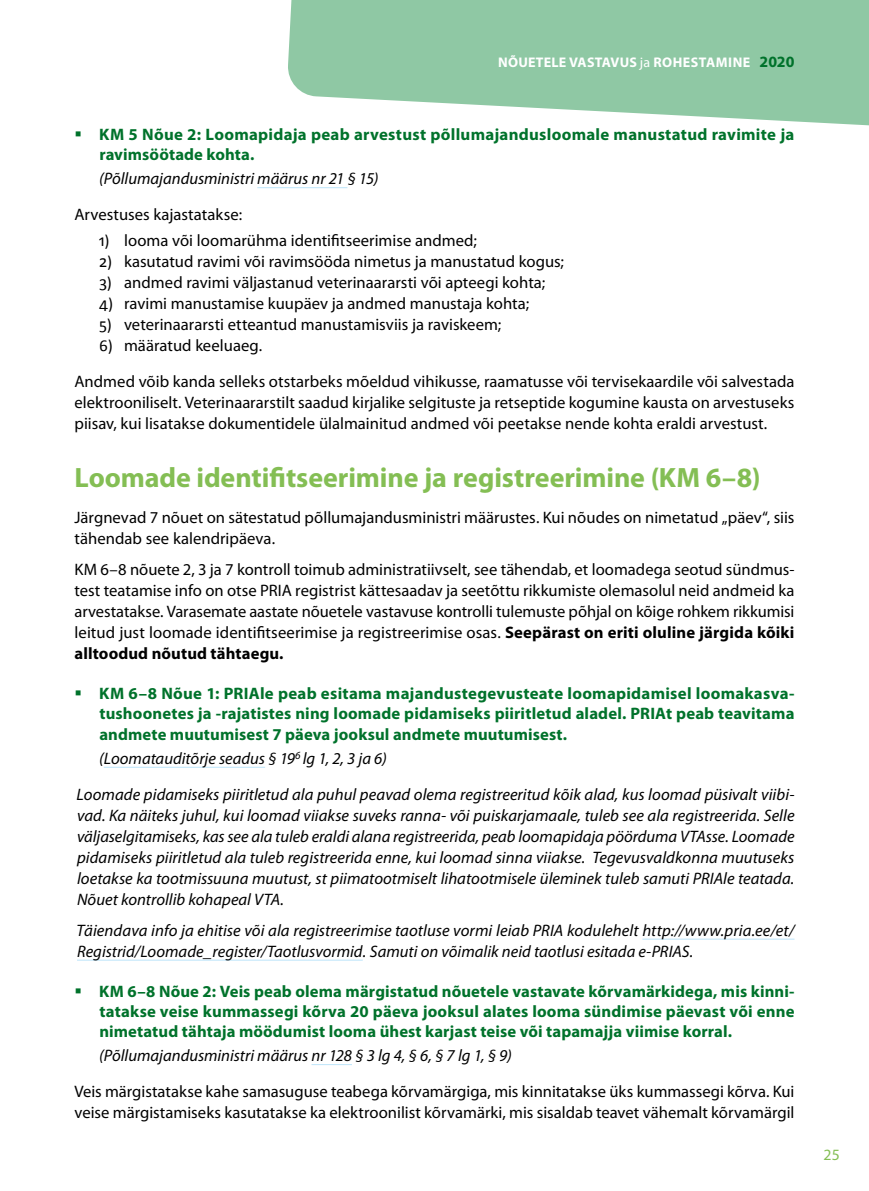
<style>
.page{position:relative;width:869px;height:1191px;background:#fff}
.page>*{position:absolute;margin:0;border:0;box-sizing:border-box;transform-origin:0 0}
.t1{font:700 28px "Myriad Pro";letter-spacing:-.005em;color:#84be54}
.t2{font:16.62px/21px "Myriad Pro";color:#000}
.t3{font:italic 16.62px/21px "Myriad Pro";color:#000}
.t4{font:700 16.62px/20.1px "Myriad Pro";letter-spacing:.01em;color:#00722b;text-align:justify}
.t5{font:15.75px "Myriad Pro";color:#84be54}
.t6{font:700 14px "Myriad Pro";letter-spacing:.015em;color:#fff}
.s1{font-weight:400}
.s2{font-size:15.75px;color:#00722b}
.s3{font-family:"Calibri"}
.s4{font-weight:700}
</style>
<div class="page">
<svg style="left:288px;top:0;width:580px;height:126px;background:#9dcfaf"></svg>
<hr style="left:257px;top:187px;width:90px;height:1px;background:#bce4fa">
<hr style="left:104px;top:767px;width:161px;height:1px;background:#bce4fa">
<hr style="left:642px;top:938px;width:152px;height:1px;background:#bce4fa">
<hr style="left:77px;top:959px;width:285px;height:1px;background:#bce4fa">
<hr style="left:311px;top:1064px;width:41px;height:1px;background:#bce4fa">
<p class="t6" style="left:498px;top:53px;width:297px">NÕUETELE VASTAVUS <span class="s1">ja</span> ROHESTAMINE <span class="s2">2020</span></p>
<p class="t4" style="left:99px;top:124px;width:696px">KM 5 Nõue 2: Loomapidaja peab arvestust põllumajandusloomale manustatud ravimite ja ravimsöötade kohta.</p>
<p class="t3" style="left:99px;top:168px;width:280px">(Põllumajandusministri määrus nr 21 § 15)</p>
<p class="t2" style="left:74px;top:204px;width:169px">Arvestuses kajastatakse:</p>
<p class="t2" style="left:99px;top:230px;width:379px"><span class="s3">1)</span> looma või loomarühma identifitseerimise andmed;</p>
<p class="t2" style="left:99px;top:251px;width:466px"><span class="s3">2)</span> kasutatud ravimi või ravimsööda nimetus ja manustatud kogus;</p>
<p class="t2" style="left:99px;top:272px;width:447px"><span class="s3">3)</span> andmed ravimi väljastanud veterinaararsti või apteegi kohta;</p>
<p class="t2" style="left:99px;top:293px;width:431px"><span class="s3">4)</span> ravimi manustamise kuupäev ja andmed manustaja kohta;</p>
<p class="t2" style="left:99px;top:314px;width:403px"><span class="s3">5)</span> veterinaararsti etteantud manustamisviis ja raviskeem;</p>
<p class="t2" style="left:74px;top:327px;width:721px;line-height:35.9px;text-indent:25px"><span class="s3">6)</span> määratud keeluaeg.<br>Andmed võib kanda selleks otstarbeks mõeldud vihikusse, raamatusse või tervisekaardile või salvestada</p>
<p class="t2" style="left:74px;top:392px;width:721px">elektrooniliselt. Veterinaararstilt saadud kirjalike selgituste ja retseptide kogumine kausta on arvestuseks piisav, kui lisatakse dokumentidele ülalmainitud andmed või peetakse nende kohta eraldi arvestust.</p>
<h1 class="t1" style="left:74px;top:460px;width:687px">Loomade identifitseerimine ja registreerimine (KM 6–8)</h1>
<p class="t2" style="left:74px;top:507px;width:721px">Järgnevad 7 nõuet on sätestatud põllumajandusministri määrustes. Kui nõudes on nimetatud „päev“, siis tähendab see kalendripäeva.</p>
<p class="t2" style="left:74px;top:559px;width:721px;text-align:justify">KM 6–8 nõuete 2, 3 ja 7 kontroll toimub administratiivselt, see tähendab, et loomadega seotud sündmus&shy;test teatamise info on otse PRIA registrist kättesaadav ja seetõttu rikkumiste olemasolul neid andmeid ka arvestatakse. Varasemate aastate nõuetele vastavuse kontrolli tulemuste põhjal on kõige rohkem rikkumisi leitud just loomade identifitseerimise ja registreerimise osas. <span class="s4">Seepärast on eriti oluline järgida kõiki alltoodud nõutud tähtaegu.</span></p>
<p class="t4" style="left:99px;top:683px;width:696px">KM 6–8 Nõue 1: PRIAle peab esitama majandustegevusteate loomapidamisel loomakasva&shy;tushoonetes ja -rajatistes ning loomade pidamiseks piiritletud aladel. PRIAt peab teavitama andmete muutumisest 7 päeva jooksul andmete muutumisest.</p>
<p class="t3" style="left:76px;top:740px;width:719px;line-height:35.9px;text-indent:23px">(Loomatauditõrje seadus § 19<sup>6</sup> lg 1, 2, 3 ja 6)<br>Loomade pidamiseks piiritletud ala puhul peavad olema registreeritud kõik alad, kus loomad püsivalt viibi-</p>
<p class="t3" style="left:77px;top:804px;width:718px;text-align:justify">vad. Ka näiteks juhul, kui loomad viiakse suveks ranna- või puiskarjamaale, tuleb see ala registreerida. Selle väljaselgitamiseks, kas see ala tuleb eraldi alana registreerida, peab loomapidaja pöörduma VTAsse. Loomade pidamiseks piiritletud ala tuleb registreerida enne, kui loomad sinna viiakse. Tegevusvaldkonna muutuseks loetakse ka tootmissuuna muutust, st piimatootmiselt lihatootmisele üleminek tuleb samuti PRIAle teatada.<br>Nõuet kontrollib kohapeal VTA.</p>
<p class="t3" style="left:76px;top:919px;width:719px">Täiendava info ja ehitise või ala registreerimise taotluse vormi leiab PRIA kodulehelt http://www.pria.ee/et/<br>Registrid/Loomade_register/Taotlusvormid. Samuti on võimalik neid taotlusi esitada e-PRIAS.</p>
<p class="t4" style="left:99px;top:980px;width:696px">KM 6–8 Nõue 2: Veis peab olema märgistatud nõuetele vastavate kõrvamärkidega, mis kinni&shy;tatakse veise kummassegi kõrva 20 päeva jooksul alates looma sündimise päevast või enne nimetatud tähtaja möödumist looma ühest karjast teise või tapamajja viimise korral.</p>
<p class="t3" style="left:99px;top:1044px;width:414px">(Põllumajandusministri määrus nr 128 § 3 lg 4, § 6, § 7 lg 1, § 9)</p>
<p class="t2" style="left:74px;top:1080px;width:721px">Veis märgistatakse kahe samasuguse teabega kõrvamärgiga, mis kinnitatakse üks kummassegi kõrva. Kui veise märgistamiseks kasutatakse ka elektroonilist kõrvamärki, mis sisaldab teavet vähemalt kõrvamärgil</p>
<p class="t5" style="left:823px;top:1144px;width:18px">25</p>
</div>
